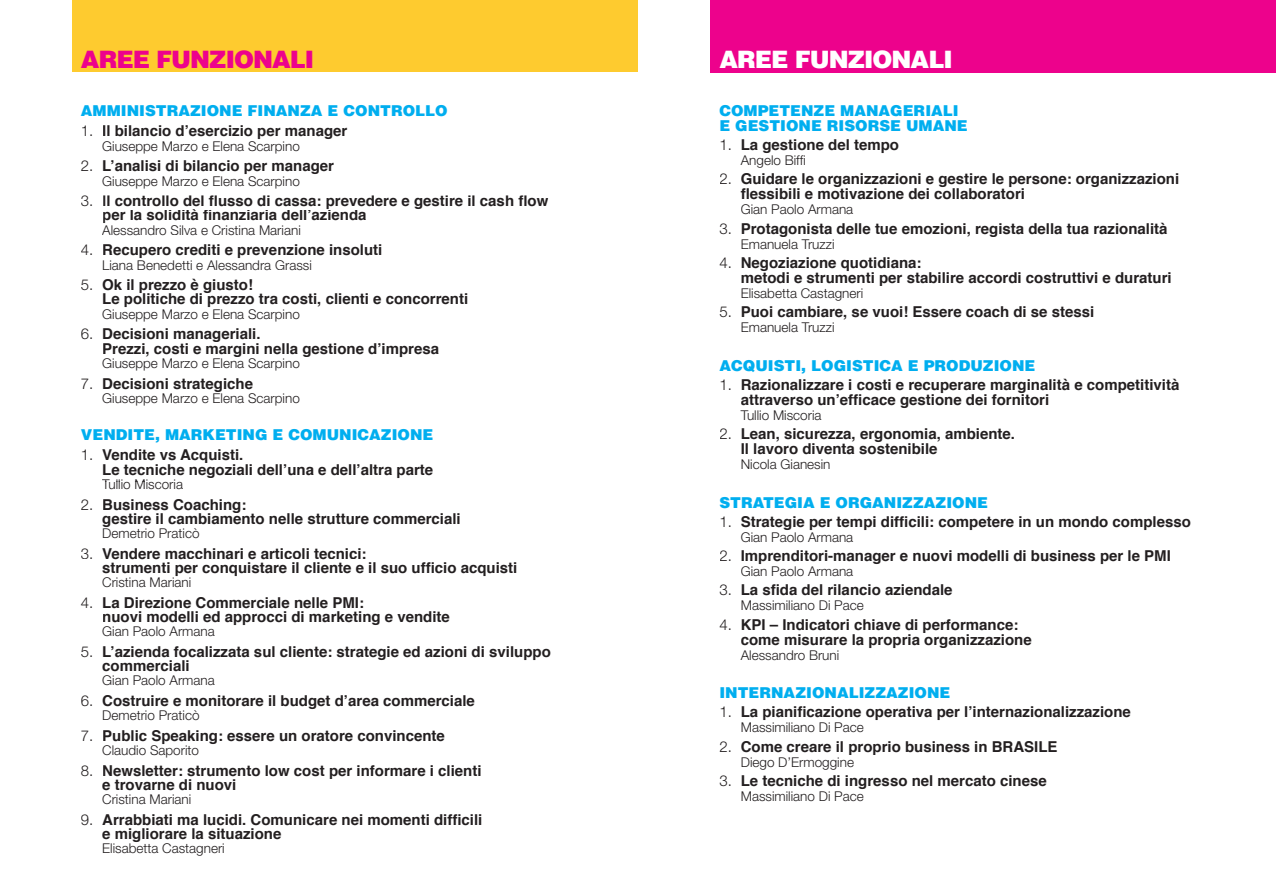
<style>
.page{position:relative;width:1276px;height:893px;background:#fff}
.page>*{position:absolute;margin:0;border:0;box-sizing:border-box;transform-origin:0 0}
.t1{font:900 24px "Helvetica";letter-spacing:-.04em;color:#ed028c}
.t2{font:900 24px "Helvetica";letter-spacing:-.04em;color:#fff}
.t3{font:700 15px/14.2px "Helvetica";color:#231f20}
.t4{font:900 15px/15px "Helvetica";color:#00aeef}
.t5{font:300 13.5px "Helvetica Neue";color:#231f20}
.s1{font-family:"Helvetica Neue";font-weight:300}
</style>
<div class="page">
<div style="left:72px;top:1px;width:565px;height:71px;background:#fecb2f"></div>
<div style="left:710px;top:0;width:565px;height:72px;background:#ed028c"></div>
<h1 class="t1" style="left:81px;top:44px;width:235px">AREE FUNZIONALI</h1>
<p class="t4" style="left:81px;top:102px;width:368px">AMMINISTRAZIONE FINANZA E CONTROLLO</p>
<p class="t3" style="left:81px;top:125px;width:268px"><span class="s1">1.</span> Il bilancio d’esercizio per manager</p>
<p class="t5" style="left:102px;top:138px;width:199px">Giuseppe Marzo e Elena Scarpino</p>
<p class="t3" style="left:81px;top:160px;width:255px"><span class="s1">2.</span> L’analisi di bilancio per manager</p>
<p class="t5" style="left:102px;top:173px;width:199px">Giuseppe Marzo e Elena Scarpino</p>
<p class="t3" style="left:102px;top:195px;width:447px;text-indent:-21px"><span class="s1">3.</span> Il controllo del flusso di cassa: revedere e gestire il cash flow per la solidità finanziaria dell’azienda</p>
<p class="t3" style="left:326px;top:195px;width:11px">p</p>
<p class="t5" style="left:102px;top:222px;width:200px">Alessandro Silva e Cristina Mariani</p>
<p class="t3" style="left:81px;top:244px;width:303px"><span class="s1">4.</span> Recupero crediti e prevenzione insoluti</p>
<p class="t5" style="left:102px;top:257px;width:211px">Liana Benedetti e Alessandra Grassi</p>
<p class="t3" style="left:102px;top:279px;width:367px;text-indent:-21px"><span class="s1">5.</span> Ok il prezzo è giusto!<br>Le politiche di prezzo tra costi, clienti e concorrenti</p>
<p class="t5" style="left:102px;top:306px;width:199px">Giuseppe Marzo e Elena Scarpino</p>
<p class="t3" style="left:102px;top:328px;width:338px;text-indent:-21px"><span class="s1">6.</span> Decisioni manageriali.<br>Prezzi, costi e margini nella gestione d’impresa</p>
<p class="t5" style="left:102px;top:355px;width:199px">Giuseppe Marzo e Elena Scarpino</p>
<p class="t3" style="left:81px;top:377px;width:174px"><span class="s1">7.</span> Decisioni strategiche</p>
<p class="t5" style="left:102px;top:390px;width:199px">Giuseppe Marzo e Elena Scarpino</p>
<p class="t4" style="left:81px;top:426px;width:354px">VENDITE, MARKETING E COMUNICAZIONE</p>
<p class="t3" style="left:102px;top:449px;width:332px;text-indent:-21px"><span class="s1">1.</span> Vendite vs Acquisti.<br>Le tecniche negoziali dell’una e dell’altra parte</p>
<p class="t5" style="left:102px;top:476px;width:82px">Tullio Miscor a</p>
<p class="t5" style="left:173px;top:476px;width:4px">i</p>
<p class="t3" style="left:102px;top:498px;width:360px;text-indent:-21px"><span class="s1">2.</span> Business Coaching:<br>gestire il cambiamento nelle strutture commerciali</p>
<p class="t5" style="left:102px;top:525px;width:99px">Demetrio Praticò</p>
<p class="t3" style="left:102px;top:547px;width:417px;text-indent:-21px"><span class="s1">3.</span> Vendere macchinari e articoli tecnici:<br>strumenti per conquistare il cliente e il suo ufficio acquisti</p>
<p class="t5" style="left:102px;top:574px;width:91px">Cristina Mariani</p>
<p class="t3" style="left:102px;top:597px;width:349px;text-indent:-21px"><span class="s1">4.</span> La Direzione Commerciale nelle PMI:<br>nuovi modelli ed approcci di marketing e vendite</p>
<p class="t5" style="left:102px;top:623px;width:114px">Gian Paolo Armana</p>
<p class="t3" style="left:102px;top:646px;width:450px;text-indent:-21px"><span class="s1">5.</span> L’azienda focalizzata sul cliente: strategie ed azioni di sviluppo commerciali</p>
<p class="t5" style="left:102px;top:672px;width:114px">Gian Paolo Armana</p>
<p class="t3" style="left:81px;top:695px;width:395px"><span class="s1">6.</span> Costruire e monitorare il budget d’area commerciale</p>
<p class="t5" style="left:102px;top:707px;width:99px">Demetrio Praticò</p>
<p class="t3" style="left:81px;top:730px;width:365px"><span class="s1">7.</span> Public Speaking: essere un oratore convincente</p>
<p class="t5" style="left:102px;top:742px;width:98px">Claudio Saporito</p>
<p class="t3" style="left:102px;top:765px;width:381px;text-indent:-21px"><span class="s1">8.</span> Newsletter: strumento low cost per informare i clienti e trovarne di nuovi</p>
<p class="t5" style="left:102px;top:791px;width:91px">Cristina Mariani</p>
<p class="t3" style="left:102px;top:814px;width:382px;text-indent:-21px"><span class="s1">9.</span> Arrabbiati ma lucidi. Comunicare nei momenti difficili e migliorare la situazione</p>
<p class="t5" style="left:102px;top:840px;width:124px">Elisabetta Castagneri</p>
<h1 class="t2" style="left:719px;top:44px;width:235px">AREE FUNZIONALI</h1>
<p class="t4" style="left:719px;top:102px;width:250px">COMPETENZE MANAGERIALI<br>E GESTIONE RISORSE UMANE</p>
<p class="t3" style="left:719px;top:139px;width:181px"><span class="s1">1.</span> La gestione del tempo</p>
<p class="t5" style="left:741px;top:152px;width:67px">Angelo Biffi</p>
<p class="t3" style="left:741px;top:173px;width:440px;line-height:15px;text-indent:-21px"><span class="s1">2.</span> Guidare le organizzazioni e gestire le persone: organizzazioni flessibili e motivazione dei collaboratori</p>
<p class="t5" style="left:741px;top:201px;width:114px">Gian Paolo Armana</p>
<p class="t3" style="left:719px;top:222px;width:450px"><span class="s1">3.</span> Protagonista delle tue emozioni, regista della tua razionalità</p>
<p class="t5" style="left:741px;top:236px;width:95px">Emanuela Truzzi</p>
<p class="t3" style="left:741px;top:256px;width:432px;line-height:15px;text-indent:-21px"><span class="s1">4.</span> Negoziazione quotidiana:<br>metodi e strumenti per stabilire accordi costruttivi e duraturi</p>
<p class="t5" style="left:741px;top:285px;width:124px">Elisabetta Castagneri</p>
<p class="t3" style="left:719px;top:306px;width:376px"><span class="s1">5.</span> Puoi cambiare, se vuoi! Essere coach di se stessi</p>
<p class="t5" style="left:741px;top:319px;width:95px">Emanuela Truzzi</p>
<p class="t4" style="left:719px;top:357px;width:317px">ACQUISTI, LOGISTICA E PRODUZIONE</p>
<p class="t3" style="left:741px;top:378px;width:440px;line-height:15px;text-indent:-21px"><span class="s1">1.</span> Razionalizzare i costi e recuperare marginalità e competitività attraverso un’efficace gestione dei fornitori</p>
<p class="t5" style="left:741px;top:407px;width:82px">Tullio Miscoria</p>
<p class="t3" style="left:741px;top:428px;width:276px;line-height:15px;text-indent:-21px"><span class="s1">2.</span> Lean, sicurezza, ergonomia, ambiente.<br>Il lavoro diventa sostenibile</p>
<p class="t5" style="left:741px;top:456px;width:91px">Nicola Gianesin</p>
<p class="t4" style="left:719px;top:494px;width:270px">STRATEGIA E ORGANIZZAZIONE</p>
<p class="t3" style="left:719px;top:516px;width:473px"><span class="s1">1.</span> Strategie per tempi difficili: competere in un mondo complesso</p>
<p class="t5" style="left:741px;top:529px;width:114px">Gian Paolo Armana</p>
<p class="t3" style="left:719px;top:550px;width:453px"><span class="s1">2.</span> Imprenditori-manager e nuovi modelli di business per le PMI</p>
<p class="t5" style="left:741px;top:563px;width:114px">Gian Paolo Armana</p>
<p class="t3" style="left:719px;top:584px;width:234px"><span class="s1">3.</span> La sfida del rilancio aziendale</p>
<p class="t5" style="left:741px;top:597px;width:125px">Massimiliano Di Pace</p>
<p class="t3" style="left:741px;top:618px;width:292px;line-height:15px;text-indent:-21px"><span class="s1">4.</span> KPI – Indicatori chiave di performance: come misurare la propria organizzazione</p>
<p class="t5" style="left:741px;top:647px;width:100px">Alessandro Bruni</p>
<p class="t4" style="left:719px;top:685px;width:232px">INTERNAZIONALIZZAZIONE</p>
<p class="t3" style="left:719px;top:706px;width:413px"><span class="s1">1.</span> La pianificazione operativa per l’internazionalizzazione</p>
<p class="t5" style="left:741px;top:719px;width:125px">Massimiliano Di Pace</p>
<p class="t3" style="left:719px;top:740px;width:340px"><span class="s1">2.</span> Come creare il proprio business in BRASILE</p>
<p class="t5" style="left:741px;top:754px;width:115px">Diego D’Ermoggine</p>
<p class="t3" style="left:719px;top:775px;width:329px"><span class="s1">3.</span> Le tecniche di ingresso nel mercato cinese</p>
<p class="t5" style="left:741px;top:788px;width:125px">Massimiliano Di Pace</p>
</div>
